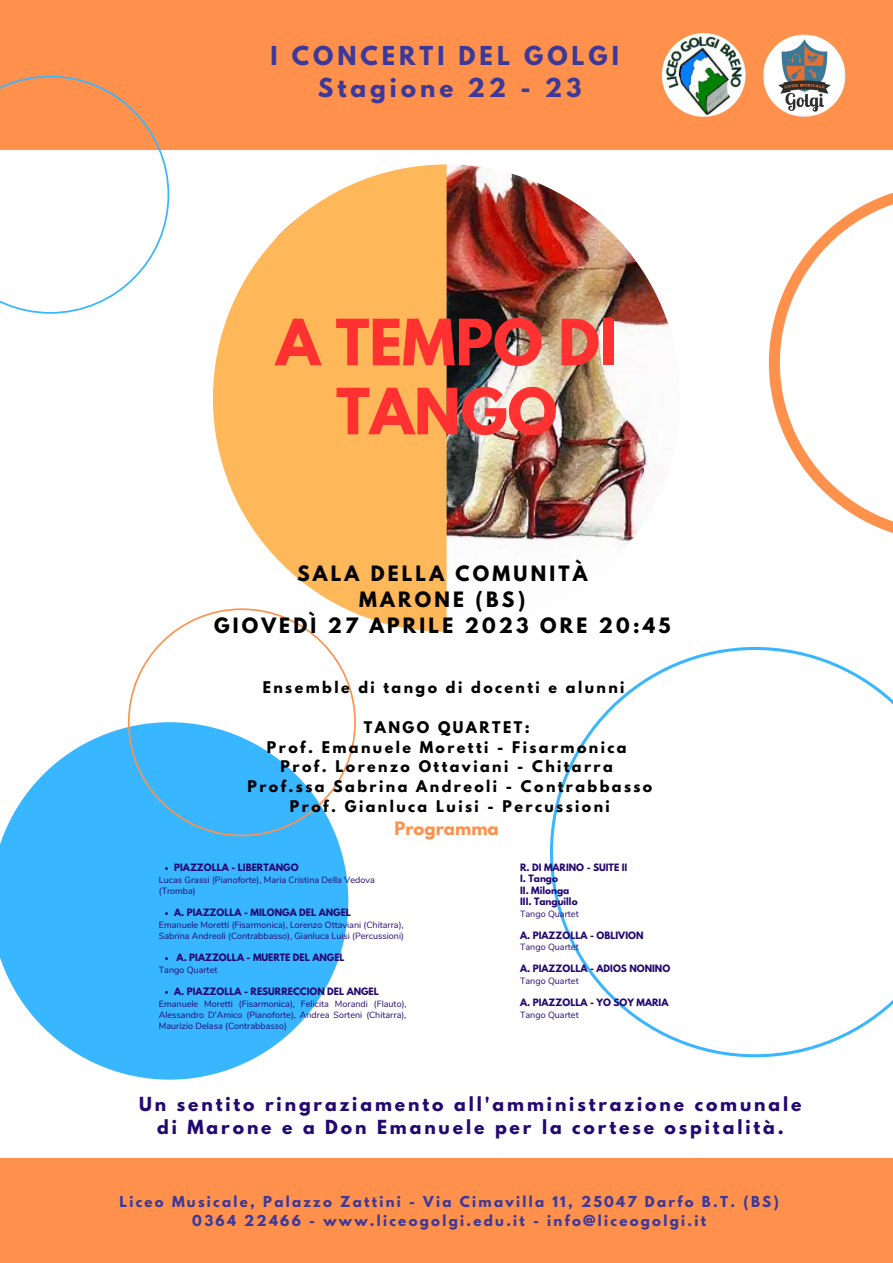
<style>
.page{position:relative;width:893px;height:1263px;background:#fff}
.page>*{position:absolute;margin:0;border:0;box-sizing:border-box;transform-origin:0 0}
.t1{font:700 56.47px/69px "League Spartan";color:#ff3131;text-align:center}
.t2{font:700 23.1px/32.1px "League Spartan";letter-spacing:.17em;color:#3c399a;text-align:center}
.t3{font:700 18.75px/25.9px "League Spartan";letter-spacing:.17em;color:#000;text-align:center}
.t4{font:700 17.17px/23.6px "League Spartan";letter-spacing:.17em;color:#230871;text-align:center}
.t5{font:700 16.42px "League Spartan";color:#ff914d}
.t6{font:700 14.25px/19.7px "League Spartan";letter-spacing:.17em;color:#000;text-align:center}
.t7{font:700 13.42px/18.6px "League Spartan";letter-spacing:.17em;color:#3c399a;text-align:center}
.t8{font:9px/11.2px "Nunito";color:#230871}
.t9{font:700 9px/11.2px "League Spartan";color:#230871}
</style>
<div class="page">
<div style="left:0;top:1159px;width:893px;height:104px;background:#ff914d"></div>
<div style="left:0;top:0;width:893px;height:149px;background:#ff914d"></div>
<img style="left:446px;top:164px;width:223px;height:467px">
<svg style="left:213px;top:164px;width:233px;height:468px;fill:#feb859"></svg>
<img style="left:662px;top:33px;width:83px;height:84px;border-radius:50%">
<img style="left:763px;top:35px;width:82px;height:82px;border-radius:50%">
<svg style="left:550px;top:647px;width:343px;height:410px"></svg>
<svg style="left:0;top:722px;width:348px;height:357px;fill:#38b6ff"></svg>
<svg style="left:128px;top:608px;width:228px;height:228px"></svg>
<svg style="left:769px;top:192px;width:124px;height:341px"></svg>
<svg style="left:0;top:76px;width:169px;height:238px"></svg>
<h2 class="t2" style="left:270px;top:42px;width:350px">I CONCERTI DEL GOLGI<br>Stagione 22 - 23</h2>
<h1 class="t1" style="left:276px;top:315px;width:343px">A TEMPO DI<br>TANGO</h1>
<h3 class="t3" style="left:214px;top:563px;width:458px">SALA DELLA COMUNITÀ<br>MARONE (BS)<br>GIOVEDÌ 27 APRILE 2023 ORE 20:45</h3>
<h3 class="t6" style="left:263px;top:680px;width:363px">Ensemble di tango di docenti e alunni</h3>
<h3 class="t6" style="left:247px;top:719px;width:406px">TANGO QUARTET:<br>Prof. Emanuele Moretti - Fisarmonica Prof. Lorenzo Ottaviani - Chitarra Prof.ssa Sabrina Andreoli - Contrabbasso Prof. Gianluca Luisi - Percussioni</h3>
<h3 class="t5" style="left:394px;top:820px;width:106px">Programma</h3>
<p class="t9" style="left:174px;top:863px;width:126px">PIAZZOLLA - LIBERTANGO</p>
<p class="t9" style="left:174px;top:908px;width:178px">A. PIAZZOLLA - MILONGA DEL ANGEL</p>
<p class="t9" style="left:177px;top:953px;width:169px">A. PIAZZOLLA - MUERTE DEL ANGEL</p>
<p class="t9" style="left:174px;top:987px;width:206px">A. PIAZZOLLA - RESURRECCION DEL ANGEL</p>
<p class="t8" style="left:159px;top:874px;width:217px">Lucas Grassi (Pianoforte), Maria Cristina Della Vedova (Tromba)</p>
<p class="t8" style="left:159px;top:919px;width:246px">Emanuele Moretti (Fisarmonica), Lorenzo Ottaviani (Chitarra),<br>Sabrina Andreoli (Contrabbasso), Gianluca Luisi (Percussioni)</p>
<p class="t8" style="left:159px;top:964px;width:60px">Tango Quartet</p>
<p class="t8" style="left:159px;top:998px;width:249px;text-align:justify">Emanuele Moretti (Fisarmonica), Felicita Morandi (Flauto), Alessandro D'Amico (Pianoforte), Andrea Sorteni (Chitarra), Maurizio Delasa (Contrabbasso)</p>
<p class="t9" style="left:520px;top:863px;width:109px">R. DI MARINO - SUITE II<br>I. Tango<br>II. Milonga<br>III. Tanguillo</p>
<p class="t8" style="left:520px;top:908px;width:60px">Tango Quartet</p>
<p class="t9" style="left:520px;top:930px;width:125px">A. PIAZZOLLA - OBLIVION</p>
<p class="t8" style="left:520px;top:942px;width:60px">Tango Quartet</p>
<p class="t9" style="left:520px;top:964px;width:152px">A. PIAZZOLLA - ADIOS NONINO</p>
<p class="t8" style="left:520px;top:975px;width:60px">Tango Quartet</p>
<p class="t9" style="left:520px;top:998px;width:150px">A. PIAZZOLLA - YO SOY MARIA</p>
<p class="t8" style="left:520px;top:1009px;width:60px">Tango Quartet</p>
<h3 class="t4" style="left:139px;top:1094px;width:664px">Un sentito ringraziamento all'amministrazione comunale di Marone e a Don Emanuele per la cortese ospitalità.</h3>
<h3 class="t7" style="left:119px;top:1194px;width:661px">Liceo Musicale, Palazzo Zattini - Via Cimavilla 11, 25047 Darfo B.T. (BS)<br>0364 22466 - www.liceogolgi.edu.it - info@liceogolgi.it</h3>
</div>
